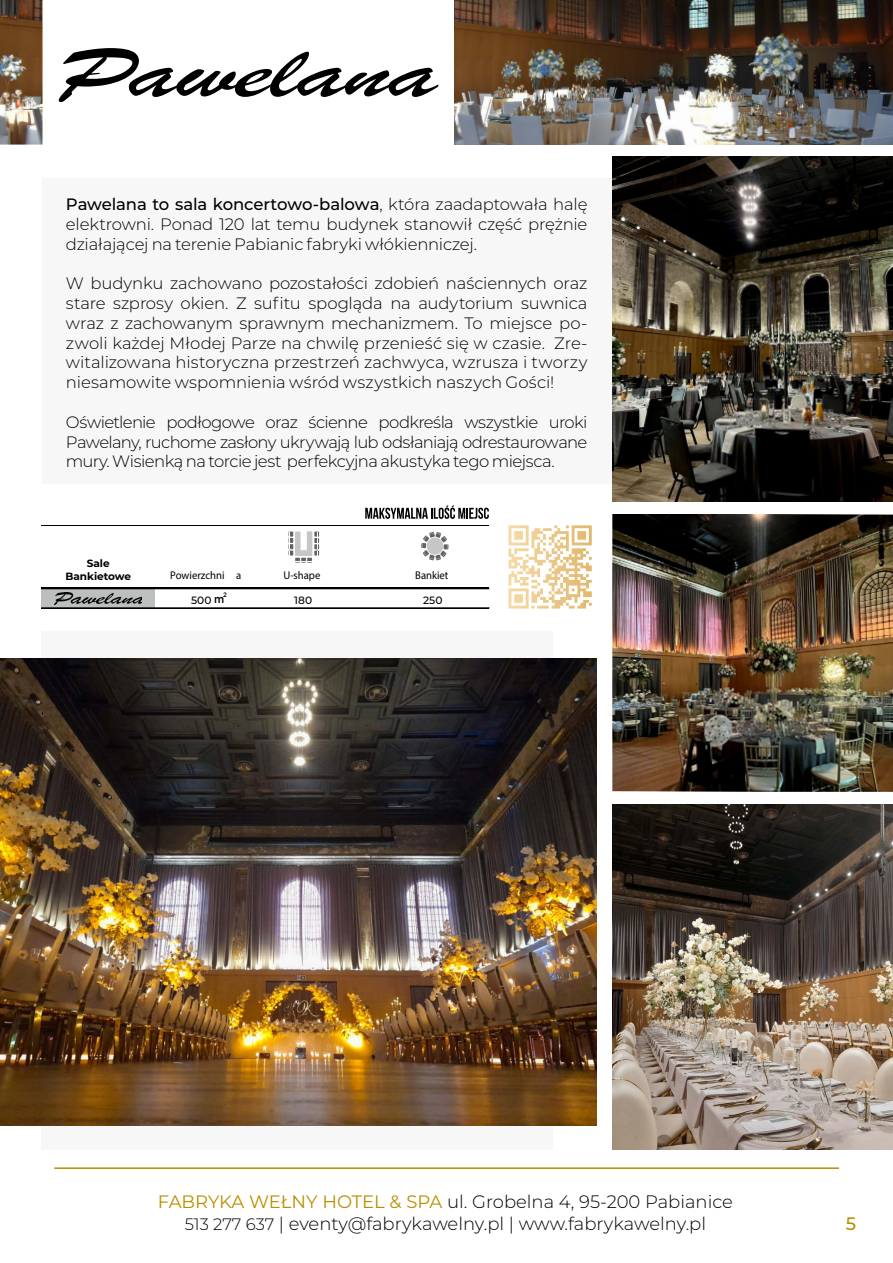
<style>
.page{position:relative;width:893px;height:1263px;background:#fff}
.page>*{position:absolute;margin:0;border:0;box-sizing:border-box;transform-origin:0 0}
.t1{font:75.15px "Brush Script";color:#000;scale:1.59 1}
.t2{font:300 18px/21.6px "Montserrat";color:#000;text-align:center}
.t3{font:500 18px "Montserrat";color:#b98f00}
.t4{font:300 16.5px/19.8px "Montserrat";letter-spacing:-.01em;color:#000;text-align:justify}
.t5{font:11.25px "Myriad Pro";color:#000;scale:.96 1}
.t6{font:500 10.65px "Montserrat";color:#000}
.t7{font:700 10.5px/12.6px "Montserrat";color:#000;text-align:center}
.t8{font:500 6.6px "Gotham";color:#000;scale:.96 1}
.s1{font-weight:500}
.s2{font-family:"Gotham";font-size:11.25px}
.s3{font-weight:400;color:#b98f00}
.s4{font-size:16.5px}
</style>
<div class="page">
<div style="left:42px;top:631px;width:511px;height:518px;background:#f7f7f7"></div>
<div style="left:43px;top:177px;width:850px;height:306px;background:#f7f7f7"></div>
<img style="left:0;top:658px;width:596px;height:468px">
<img style="left:612px;top:804px;width:280px;height:345px">
<img style="left:612px;top:156px;width:281px;height:346px">
<img style="left:612px;top:514px;width:281px;height:278px">
<img style="left:455px;top:0;width:438px;height:145px">
<img style="left:0;top:0;width:43px;height:145px">
<hr style="left:54px;top:1167px;width:785px;height:2px;background:#b98f00">
<div style="left:42px;top:588px;width:113px;height:20px;background:linear-gradient(to right,#bbbebd,#bdc0bf)"></div>
<hr style="left:42px;top:588px;width:447px;height:1px;background:#000">
<hr style="left:42px;top:607px;width:447px;height:1px;background:#000">
<hr style="left:42px;top:608px;width:447px;height:1px;background:#000">
<svg style="left:289px;top:531px;width:30px;height:32px"></svg>
<svg style="left:365px;top:505px;width:124px;height:14px"></svg>
<hr style="left:42px;top:525px;width:447px;height:1px;background:#000">
<svg style="left:421px;top:532px;width:28px;height:28px"></svg>
<img style="left:55px;top:592px;width:87px;height:13px">
<svg style="left:508px;top:586px;width:84px;height:23px"></svg>
<svg style="left:508px;top:525px;width:84px;height:61px"></svg>
<h1 class="t1" style="left:56px;top:23px;width:249px">Pawelana</h1>
<p class="t4" style="left:66px;top:194px;width:523px"><span class="s1">Pawelana to sala koncertowo-balowa</span>, która zaadaptowała halę elektrowni. Ponad 120 lat temu budynek stanowił część prężnie działającej na terenie Pabianic fabryki włókienniczej.</p>
<p class="t4" style="left:66px;top:273px;width:523px">W budynku zachowano pozostałości zdobień naściennych oraz stare szprosy okien. Z sufitu spogląda na audytorium suwnica wraz z zachowanym sprawnym mechanizmem. To miejsce po&shy;zwoli każdej Młodej Parze na chwilę przenieść się w czasie. Zre&shy;witalizowana historyczna przestrzeń zachwyca, wzrusza i tworzy niesamowite wspomnienia wśród wszystkich naszych Gości!</p>
<p class="t4" style="left:66px;top:411px;width:523px">Oświetlenie podłogowe oraz ścienne podkreśla wszystkie uroki Pawelany, ruchome zasłony ukrywają lub odsłaniają odrestaurowane mury. Wisienką na torcie jest perfekcyjna akustyka tego miejsca.</p>
<p class="t7" style="left:65px;top:557px;width:67px">Sale<br>Bankietowe</p>
<p class="t5" style="left:170px;top:568px;width:76px">Powierzchni a</p>
<p class="t5" style="left:283px;top:568px;width:40px">U-shape</p>
<p class="t5" style="left:415px;top:568px;width:36px">Bankiet</p>
<p class="t8" style="left:223px;top:591px;width:5px">2</p>
<p class="t6" style="left:191px;top:593px;width:35px">500 <span class="s2">m</span></p>
<p class="t6" style="left:294px;top:593px;width:19px">180</p>
<p class="t6" style="left:423px;top:593px;width:21px">250</p>
<p class="t2" style="left:158px;top:1190px;width:576px"><span class="s3">FABRYKA WEŁNY HOTEL &amp; SPA</span> ul. Grobelna 4, 95-200 Pabianice<br><span class="s4">513 277 637</span> | eventy@fabrykawelny.pl | www.fabrykawelny.pl</p>
<p class="t3" style="left:846px;top:1211px;width:12px">5</p>
</div>
